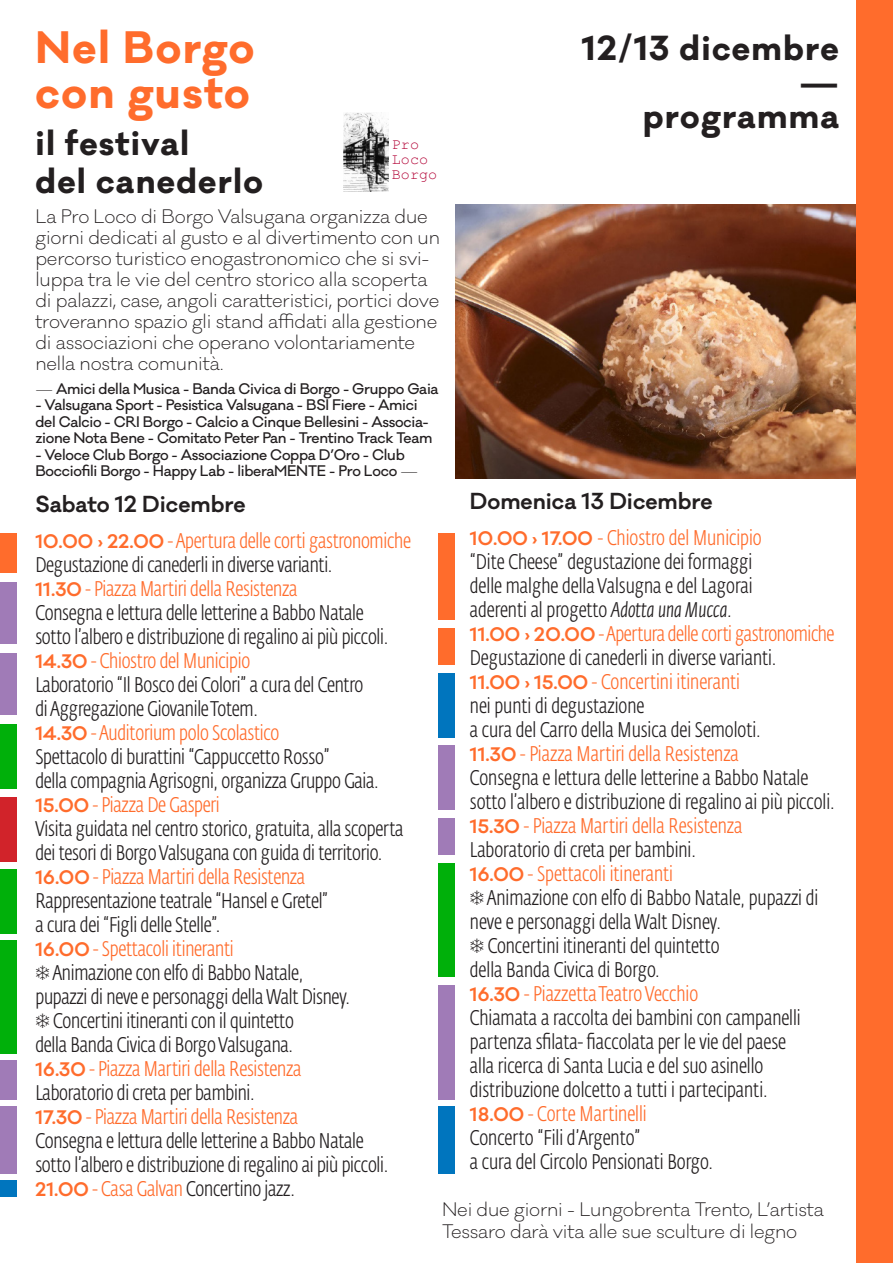
<style>
.page{position:relative;width:893px;height:1263px;background:#fff}
.page>*{position:absolute;margin:0;border:0;box-sizing:border-box;transform-origin:0 0}
.t1{font:700 41.85px "Galano Classic";letter-spacing:.04em;color:#ff6c2c}
.t2{font:700 31.95px "Galano Classic";letter-spacing:.04em;color:#231f20}
.t3{font:700 31.8px "Galano Classic";letter-spacing:.04em;color:#231f20}
.t4{font:600 21.3px "Galano Classic";color:#231f20}
.t5{font:300 21px/24px "Fedra Sans Cond Alt";letter-spacing:-.01em;color:#231f20}
.t6{font:300 21px "Fedra Sans Cond Alt";letter-spacing:-.01em;color:#ff6c2c}
.t7{font:300 18px/21px "Galano Classic";letter-spacing:-.01em;color:#231f20}
.t8{font:15px/15px "Courier New";color:#b30437}
.t9{font:500 14.1px/16.5px "Galano Classic";letter-spacing:-.02em;color:#231f20}
.s1{font-weight:300}
.s2{font-family:"Galano Classic";font-weight:600;font-size:18px;color:#ff6c2c}
.s3{color:#ff6c2c}
.s4{font-family:"Galano Classic";font-weight:600;font-size:18px}
.s5{font-style:italic}
</style>
<div class="page">
<img style="left:455px;top:204px;width:402px;height:274px">
<div style="left:857px;top:0;width:36px;height:1263px;background:#ff6c2c"></div>
<div style="left:343px;top:112px;width:46px;height:84px;background:linear-gradient(to right,#fff,#fff)"></div>
<img style="left:343px;top:112px;width:46px;height:79px">
<div style="left:0;top:533px;width:17px;height:39px;background:#ff6c2c"></div>
<div style="left:438px;top:533px;width:17px;height:86px;background:#ff6c2c"></div>
<div style="left:438px;top:628px;width:17px;height:36px;background:#ff6c2c"></div>
<div style="left:0;top:582px;width:17px;height:62px;background:#a07bb7"></div>
<div style="left:0;top:653px;width:17px;height:62px;background:#a07bb7"></div>
<div style="left:0;top:1060px;width:17px;height:40px;background:#a07bb7"></div>
<div style="left:438px;top:985px;width:17px;height:115px;background:#a07bb7"></div>
<div style="left:0;top:1180px;width:17px;height:17px;background:#0075be"></div>
<div style="left:0;top:1106px;width:17px;height:68px;background:#a07bb7"></div>
<div style="left:438px;top:1106px;width:17px;height:68px;background:#0075be"></div>
<div style="left:0;top:724px;width:17px;height:65px;background:#00b00a"></div>
<div style="left:0;top:797px;width:17px;height:64px;background:#d1232a"></div>
<div style="left:438px;top:746px;width:17px;height:64px;background:#a07bb7"></div>
<div style="left:438px;top:818px;width:17px;height:37px;background:#a07bb7"></div>
<div style="left:438px;top:673px;width:17px;height:64px;background:#0075be"></div>
<div style="left:0;top:870px;width:17px;height:64px;background:#00b00a"></div>
<div style="left:0;top:941px;width:17px;height:113px;background:#00b00a"></div>
<div style="left:438px;top:863px;width:17px;height:113px;background:#00b00a"></div>
<p class="t1" style="left:35px;top:19px;width:220px">Nel Borgo</p>
<p class="t1" style="left:35px;top:64px;width:216px">con gusto</p>
<p class="t3" style="left:35px;top:122px;width:155px">il festival</p>
<p class="t3" style="left:35px;top:160px;width:229px">del canederlo</p>
<p class="t8" style="left:392px;top:138px;width:47px">Pro<br>Loco<br>Borgo</p>
<p class="t7" style="left:35px;top:206px;width:406px">La Pro Loco di Borgo Valsugana organizza due giorni dedicati al gusto e al divertimento con un percorso turistico enogastronomico che si svi&shy;luppa tra le vie del centro storico alla scoperta di palazzi, case, angoli caratteristici, portici dove troveranno spazio gli stand affidati alla gestione di associazioni che operano volontariamente nella nostra comunità.</p>
<p class="t9" style="left:35px;top:380px;width:405px"><span class="s1">—</span> Amici della Musica - Banda Civica di Borgo - Gruppo Gaia</p>
<p class="t9" style="left:35px;top:397px;width:398px">- Valsugana Sport - Pesistica Valsugana - BSI Fiere - Amici del Calcio - CRI Borgo - Calcio a Cinque Bellesini - Associa&shy;zione Nota Bene - Comitato Peter Pan - Trentino Track Team</p>
<p class="t9" style="left:35px;top:446px;width:384px">- Veloce Club Borgo - Associazione Coppa D’Oro - Club<br>Bocciofili Borgo - Happy Lab - liberaMENTE - Pro Loco <span class="s1">—</span></p>
<p class="t2" style="left:582px;top:26px;width:259px">12/13 dicembre</p>
<p class="t2" style="left:799px;top:60px;width:41px">—</p>
<p class="t2" style="left:643px;top:94px;width:198px">programma</p>
<p class="t4" style="left:35px;top:490px;width:212px">Sabato 12 Dicembre</p>
<p class="t5" style="left:35px;top:530px;width:377px"><span class="s2">10.00 › 22.00</span> <span class="s3">- Apertura delle corti gastronomiche<br></span>Degustazione di canederli in diverse varianti.</p>
<p class="t6" style="left:35px;top:578px;width:264px"><span class="s4">11.30</span> - Piazza Martiri della Resistenza</p>
<p class="t5" style="left:35px;top:602px;width:330px">Consegna e lettura delle letterine a Babbo Natale</p>
<p class="t5" style="left:35px;top:626px;width:354px">sotto l’albero e distribuzione di regalino ai più piccoli.</p>
<p class="t6" style="left:35px;top:650px;width:216px"><span class="s4">14.30</span> - Chiostro del Municipio</p>
<p class="t5" style="left:35px;top:674px;width:329px">Laboratorio “Il Bosco dei Colori” a cura del Centro</p>
<p class="t5" style="left:35px;top:698px;width:224px">di Aggregazione Giovanile Totem.</p>
<p class="t6" style="left:35px;top:722px;width:245px"><span class="s4">14.30</span> - Auditorium polo Scolastico</p>
<p class="t5" style="left:35px;top:746px;width:296px">Spettacolo di burattini “Cappuccetto Rosso”</p>
<p class="t5" style="left:35px;top:770px;width:345px">della compagnia Agrisogni, organizza Gruppo Gaia.</p>
<p class="t6" style="left:35px;top:794px;width:186px"><span class="s4">15.00</span> - Piazza De Gasperi</p>
<p class="t5" style="left:35px;top:818px;width:369px">Visita guidata nel centro storico, gratuita, alla scoperta</p>
<p class="t5" style="left:35px;top:842px;width:348px">dei tesori di Borgo Valsugana con guida di territorio.</p>
<p class="t6" style="left:35px;top:866px;width:271px"><span class="s4">16.00</span> - Piazza Martiri della Resistenza</p>
<p class="t5" style="left:35px;top:890px;width:294px">Rappresentazione teatrale “Hansel e Gretel”</p>
<p class="t5" style="left:35px;top:914px;width:186px">a cura dei “Figli delle Stelle”.</p>
<p class="t6" style="left:35px;top:938px;width:200px"><span class="s4">16.00</span> - Spettacoli itineranti</p>
<p class="t5" style="left:35px;top:962px;width:269px">❄ Animazione con elfo di Babbo Natale,</p>
<p class="t5" style="left:35px;top:986px;width:316px">pupazzi di neve e personaggi della Walt Disney.</p>
<p class="t5" style="left:35px;top:1010px;width:260px">❄ Concertini itineranti con il quintetto</p>
<p class="t5" style="left:35px;top:1034px;width:259px">della Banda Civica di Borgo Valsugana.</p>
<p class="t6" style="left:35px;top:1058px;width:267px"><span class="s4">16.30</span> - Piazza Martiri della Resistenza</p>
<p class="t5" style="left:35px;top:1082px;width:221px">Laboratorio di creta per bambini.</p>
<p class="t6" style="left:35px;top:1106px;width:264px"><span class="s4">17.30</span> - Piazza Martiri della Resistenza</p>
<p class="t5" style="left:35px;top:1130px;width:330px">Consegna e lettura delle letterine a Babbo Natale</p>
<p class="t5" style="left:35px;top:1154px;width:354px">sotto l’albero e distribuzione di regalino ai più piccoli.</p>
<p class="t5" style="left:35px;top:1178px;width:261px"><span class="s2">21.00</span> <span class="s3">- Casa Galvan</span> Concertino jazz.</p>
<p class="t4" style="left:470px;top:487px;width:244px">Domenica 13 Dicembre</p>
<p class="t6" style="left:470px;top:527px;width:293px"><span class="s4">10.00 › 17.00</span> - Chiostro del Municipio</p>
<p class="t5" style="left:470px;top:550px;width:284px">“Dite Cheese” degustazione dei formaggi</p>
<p class="t5" style="left:470px;top:574px;width:284px">delle malghe della Valsugna e del Lagorai</p>
<p class="t5" style="left:470px;top:598px;width:264px">aderenti al progetto <span class="s5">Adotta una Mucca.</span></p>
<p class="t5" style="left:470px;top:622px;width:366px"><span class="s2">11.00 › 20.00</span> <span class="s3">- Apertura delle corti gastronomiche<br></span>Degustazione di canederli in diverse varianti.</p>
<p class="t6" style="left:470px;top:671px;width:271px"><span class="s4">11.00 › 15.00</span> - Concertini itineranti</p>
<p class="t5" style="left:470px;top:694px;width:176px">nei punti di degustazione</p>
<p class="t5" style="left:470px;top:718px;width:292px">a cura del Carro della Musica dei Semoloti.</p>
<p class="t6" style="left:470px;top:743px;width:270px"><span class="s4">11.30</span> - Piazza Martiri della Resistenza</p>
<p class="t5" style="left:470px;top:766px;width:340px">Consegna e lettura delle letterine a Babbo Natale</p>
<p class="t5" style="left:470px;top:790px;width:366px">sotto l’albero e distribuzione di regalino ai più piccoli.</p>
<p class="t6" style="left:470px;top:815px;width:274px"><span class="s4">15.30</span> - Piazza Martiri della Resistenza</p>
<p class="t5" style="left:470px;top:838px;width:227px">Laboratorio di creta per bambini.</p>
<p class="t6" style="left:470px;top:863px;width:205px"><span class="s4">16.00</span> - Spettacoli itineranti</p>
<p class="t5" style="left:470px;top:886px;width:350px">❄ Animazione con elfo di Babbo Natale, pupazzi di neve e personaggi della Walt Disney.</p>
<p class="t5" style="left:470px;top:934px;width:251px">❄ Concertini itineranti del quintetto</p>
<p class="t5" style="left:470px;top:958px;width:191px">della Banda Civica di Borgo.</p>
<p class="t6" style="left:470px;top:983px;width:230px"><span class="s4">16.30</span> - Piazzetta Teatro Vecchio</p>
<p class="t5" style="left:470px;top:1006px;width:332px">Chiamata a raccolta dei bambini con campanelli</p>
<p class="t5" style="left:470px;top:1030px;width:318px">partenza sfilata- fiaccolata per le vie del paese</p>
<p class="t5" style="left:470px;top:1054px;width:295px">alla ricerca di Santa Lucia e del suo asinello</p>
<p class="t5" style="left:470px;top:1078px;width:299px">distribuzione dolcetto a tutti i partecipanti.</p>
<p class="t6" style="left:470px;top:1103px;width:178px"><span class="s4">18.00</span> - Corte Martinelli</p>
<p class="t5" style="left:470px;top:1126px;width:172px">Concerto “Fili d’Argento”</p>
<p class="t5" style="left:470px;top:1150px;width:245px">a cura del Circolo Pensionati Borgo.</p>
<p class="t7" style="left:442px;top:1199px;width:384px">Nei due giorni - Lungobrenta Trento, L’artista</p>
<p class="t7" style="left:442px;top:1221px;width:357px">Tessaro darà vita alle sue sculture di legno</p>
</div>
